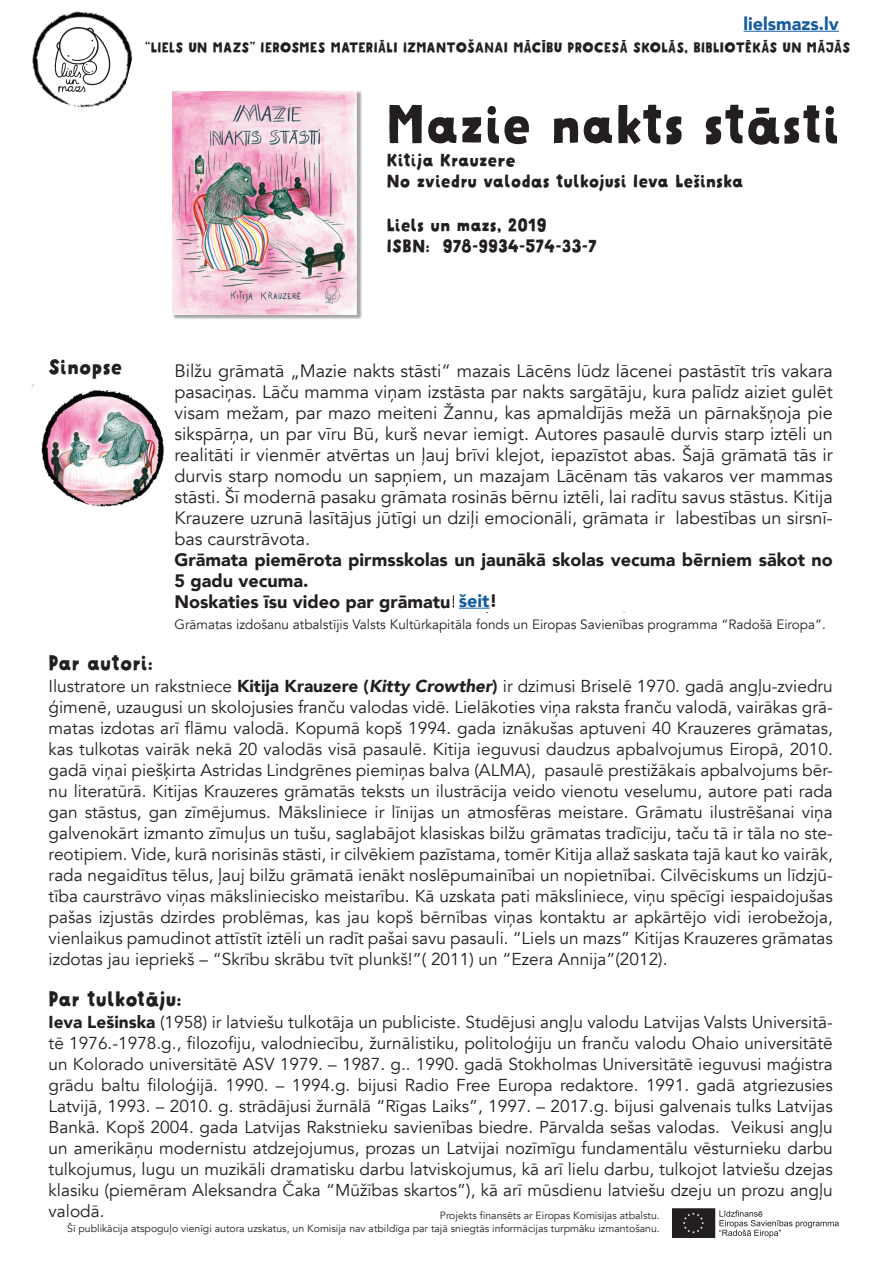
<style>
.page{position:relative;width:893px;height:1263px;background:#fff}
.page>*{position:absolute;margin:0;border:0;box-sizing:border-box;transform-origin:0 0}
.t1{font:54px "Mrs Lollipop";color:#231f20}
.t2{font:21px "Mrs Lollipop";color:#231f20}
.t3{font:18px/21px "Avenir";color:#231f20;text-align:justify}
.t4{font:900 18px/21px "Avenir";color:#231f20}
.t5{font:18px/21.6px "Mrs Lollipop";color:#231f20}
.t6{font:900 18px "Avenir";color:#175d9e}
.t7{font:17.25px/21px "Avenir";color:#231f20;text-align:justify}
.t8{font:14.25px "Mrs Lollipop";color:#231f20}
.t9{font:13.5px "Avenir";color:#231f20}
.t10{font:10.5px/12.6px "Avenir";color:#231f20;text-align:right}
.s1{font-weight:400}
.s2{color:#231f20}
.s3{font-weight:900}
.s4{font-weight:900;font-style:italic}
</style>
<div class="page">
<div style="left:672px;top:1209px;width:43px;height:28px;background:#231f20"></div>
<svg style="left:683px;top:1212px;width:21px;height:21px"></svg>
<svg style="left:719px;top:1210px;width:120px;height:27px"></svg>
<hr style="left:744px;top:31px;width:95px;height:1px;background:#175d9e">
<img style="left:32px;top:11px;width:101px;height:97px">
<svg style="left:55px;top:27px;width:55px;height:65px"></svg>
<img style="left:172px;top:91px;width:190px;height:228px">
<img style="left:31px;top:383px;width:133px;height:124px">
<hr style="left:459px;top:608px;width:31px;height:1px;background:#175d9e">
<p class="t6" style="left:744px;top:8px;width:97px">lielsmazs.lv</p>
<p class="t8" style="left:145px;top:38px;width:707px">“LIELS UN MAZS” IEROSMES MATERIĀLI IZMANTOŠANAI MĀCĪBU PROCESĀ SKOLĀS, BIBLIOTĒKĀS UN MĀJĀS</p>
<p class="t2" style="left:49px;top:354px;width:75px">Sinopse</p>
<h1 class="t1" style="left:387px;top:90px;width:456px">Mazie nakts stāsti</h1>
<p class="t5" style="left:387px;top:150px;width:359px">Kitija Krauzere<br>No zviedru valodas tulkojusi Ieva Lešinska</p>
<p class="t5" style="left:387px;top:214px;width:212px">Liels un mazs, 2019<br>ISBN: 978-9934-574-33-7</p>
<p class="t3" style="left:175px;top:360px;width:660px">Bilžu grāmatā „Mazie nakts stāsti“ mazais Lācēns lūdz lācenei pastāstīt trīs vakara pasaciņas. Lāču mamma viņam izstāsta par nakts sargātāju, kura palīdz aiziet gulēt visam mežam, par mazo meiteni Žannu, kas apmaldījās mežā un pārnakšņoja pie sikspārņa, un par vīru Bū, kurš nevar iemigt. Autores pasaulē durvis starp iztēli un realitāti ir vienmēr atvērtas un ļauj brīvi klejot, iepazīstot abas. Šajā grāmatā tās ir durvis starp nomodu un sapņiem, un mazajam Lācēnam tās vakaros ver mammas stāsti. Šī modernā pasaku grāmata rosinās bērnu iztēli, lai radītu savus stāstus. Kitija Krauzere uzrunā lasītājus jūtīgi un dziļi emocionāli, grāmata ir labestības un sirsnī&shy;bas caurstrāvota.</p>
<p class="t4" style="left:175px;top:548px;width:660px">Grāmata piemērota pirmsskolas un jaunākā skolas vecuma bērniem sākot no<br>5 gadu vecuma.<br>Noskaties īsu video par grāmatu! <span class="s1">https://saite.lv/KNagM</span></p>
<p class="t9" style="left:175px;top:616px;width:653px">Grāmatas izdošanu atbalstījis Valsts Kultūrkapitāla fonds un Eiropas Savienības programma “Radošā Eiropa”.</p>
<p class="t6" style="left:459px;top:585px;width:40px">šeit<span class="s2">!</span></p>
<p class="t2" style="left:49px;top:649px;width:106px">Par autori:</p>
<p class="t7" style="left:49px;top:675px;width:786px">Ilustratore un rakstniece <span class="s3">Kitija Krauzere (</span><span class="s4">Kitty Crowther</span><span class="s3">)</span> ir dzimusi Briselē 1970. gadā angļu-zviedru ģimenē, uzaugusi un skolojusies franču valodas vidē. Lielākoties viņa raksta franču valodā, vairākas grā&shy;matas izdotas arī flāmu valodā. Kopumā kopš 1994. gada iznākušas aptuveni 40 Krauzeres grāmatas, kas tulkotas vairāk nekā 20 valodās visā pasaulē. Kitija ieguvusi daudzus apbalvojumus Eiropā, 2010. gadā viņai piešķirta Astridas Lindgrēnes piemiņas balva (ALMA), pasaulē prestižākais apbalvojums bēr&shy;nu literatūrā. Kitijas Krauzeres grāmatās teksts un ilustrācija veido vienotu veselumu, autore pati rada gan stāstus, gan zīmējumus. Māksliniece ir līnijas un atmosfēras meistare. Grāmatu ilustrēšanai viņa galvenokārt izmanto zīmuļus un tušu, saglabājot klasiskas bilžu grāmatas tradīciju, taču tā ir tāla no ste&shy;reotipiem. Vide, kurā norisinās stāsti, ir cilvēkiem pazīstama, tomēr Kitija allaž saskata tajā kaut ko vairāk, rada negaidītus tēlus, ļauj bilžu grāmatā ienākt noslēpumainībai un nopietnībai. Cilvēciskums un līdzjū&shy;tība caurstrāvo viņas māksliniecisko meistarību. Kā uzskata pati māksliniece, viņu spēcīgi iespaidojušas pašas izjustās dzirdes problēmas, kas jau kopš bērnības viņas kontaktu ar apkārtējo vidi ierobežoja, vienlaikus pamudinot attīstīt iztēli un radīt pašai savu pasauli. “Liels un mazs” Kitijas Krauzeres grāmatas izdotas jau iepriekš – “Skrību skrābu tvīt plunkš!”( 2011) un “Ezera Annija”(2012).</p>
<p class="t2" style="left:49px;top:985px;width:135px">Par tulkotāju:</p>
<p class="t7" style="left:49px;top:1011px;width:786px"><span class="s3">Ieva Lešinska</span> (1958) ir latviešu tulkotāja un publiciste. Studējusi angļu valodu Latvijas Valsts Universitā&shy;tē 1976.-1978.g., filozofiju, valodniecību, žurnālistiku, politoloģiju un franču valodu Ohaio universitātē un Kolorado universitātē ASV 1979. – 1987. g.. 1990. gadā Stokholmas Universitātē ieguvusi maģistra grādu baltu filoloģijā. 1990. – 1994.g. bijusi Radio Free Europa redaktore. 1991. gadā atgriezusies Latvijā, 1993. – 2010. g. strādājusi žurnālā “Rīgas Laiks”, 1997. – 2017.g. bijusi galvenais tulks Latvijas Bankā. Kopš 2004. gada Latvijas Rakstnieku savienības biedre. Pārvalda sešas valodas. Veikusi angļu un amerikāņu modernistu atdzejojumus, prozas un Latvijai nozīmīgu fundamentālu vēsturnieku darbu tulkojumus, lugu un muzikāli dramatisku darbu latviskojumus, kā arī lielu darbu, tulkojot latviešu dzejas klasiku (piemēram Aleksandra Čaka “Mūžības skartos”), kā arī mūsdienu latviešu dzeju un prozu angļu valodā.</p>
<p class="t10" style="left:67px;top:1210px;width:594px">Projekts finansēts ar Eiropas Komisijas atbalstu.<br>Šī publikācija atspoguļo vienīgi autora uzskatus, un Komisija nav atbildīga par tajā sniegtās informācijas turpmāku izmantošanu.</p>
</div>
